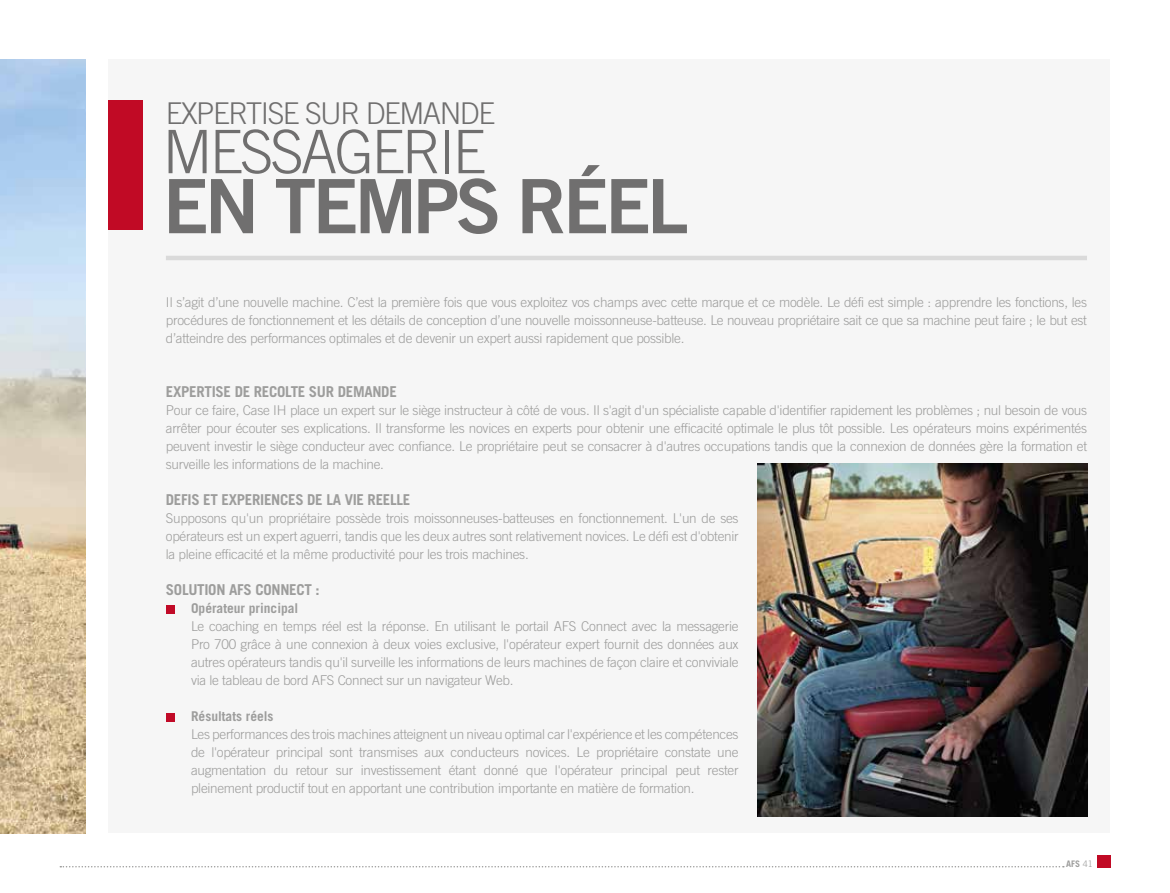
<style>
.page{position:relative;width:1170px;height:893px;background:#fff}
.page>*{position:absolute;margin:0;border:0;box-sizing:border-box;transform-origin:0 0}
.t1{font:75px "Trade Gothic LT Std Bd 2";letter-spacing:-.05em;color:#706f6f}
.t2{font:300 60px "Trade Gothic LT Std";letter-spacing:-.05em;color:#706f6f}
.t3{font:300 30px "Trade Gothic LT Std";letter-spacing:-.05em;color:#706f6f}
.t4{font:700 15px "Trade Gothic LT Std";letter-spacing:-.02em;color:#9d9d9c}
.t5{font:300 13.5px/18px "Trade Gothic LT Std";letter-spacing:-.02em;color:#9d9d9c;text-align:justify}
.t6{font:700 13.5px "Trade Gothic LT Std";color:#9d9d9c}
.t7{font:700 9px "Trade Gothic LT Std";color:#9d9d9c}
.s1{font-weight:300}
</style>
<div class="page">
<img style="left:0;top:60px;width:85px;height:773px">
<div style="left:1096px;top:855px;width:14px;height:12px;background:#c10a25"></div>
<div style="left:108px;top:60px;width:1002px;height:773px;background:#f6f6f6"></div>
<div style="left:166px;top:605px;width:8px;height:8px;background:#c10a27"></div>
<div style="left:166px;top:713px;width:8px;height:8px;background:#c10a27"></div>
<hr style="left:166px;top:256px;width:920px;height:4px;background:#dadada">
<img style="left:757px;top:463px;width:329px;height:353px">
<div style="left:108px;top:100px;width:34px;height:130px;background:#c10a25"></div>
<svg style="left:60px;top:866px;width:1003px;height:1px"></svg>
<h3 class="t3" style="left:166px;top:95px;width:331px">EXPERTISE SUR DEMANDE</h3>
<h2 class="t2" style="left:162px;top:116px;width:325px">MESSAGERIE</h2>
<h1 class="t1" style="left:163px;top:160px;width:527px">EN TEMPS RÉEL</h1>
<p class="t5" style="left:166px;top:293px;width:922px">Il s’agit d’une nouvelle machine. C’est la première fois que vous exploitez vos champs avec cette marque et ce modèle. Le défi est simple : apprendre les fonctions, les procédures de fonctionnement et les détails de conception d’une nouvelle moissonneuse-batteuse. Le nouveau propriétaire sait ce que sa machine peut faire ; le but est d’atteindre des performances optimales et de devenir un expert aussi rapidement que possible.</p>
<p class="t4" style="left:166px;top:383px;width:232px">EXPERTISE DE RECOLTE SUR DEMANDE</p>
<p class="t5" style="left:166px;top:401px;width:922px">Pour ce faire, Case IH place un expert sur le siège instructeur à côté de vous. Il s'agit d'un spécialiste capable d'identifier rapidement les problèmes ; nul besoin de vous arrêter pour écouter ses explications. Il transforme les novices en experts pour obtenir une efficacité optimale le plus tôt possible. Les opérateurs moins expérimentés peuvent investir le siège conducteur avec confiance. Le propriétaire peut se consacrer à d'autres occupations tandis que la connexion de données gère la formation et surveille les informations de la machine.</p>
<p class="t4" style="left:166px;top:491px;width:246px">DEFIS ET EXPERIENCES DE LA VIE REELLE</p>
<p class="t5" style="left:166px;top:509px;width:574px">Supposons qu'un propriétaire possède trois moissonneuses-batteuses en fonctionnement. L'un de ses opérateurs est un expert aguerri, tandis que les deux autres sont relativement novices. Le défi est d'obtenir la pleine efficacité et la même productivité pour les trois machines.</p>
<p class="t4" style="left:166px;top:581px;width:155px">SOLUTION AFS CONNECT :</p>
<p class="t6" style="left:191px;top:600px;width:109px">Opérateur principal</p>
<p class="t5" style="left:191px;top:617px;width:549px">Le coaching en temps réel est la réponse. En utilisant le portail AFS Connect avec la messagerie Pro 700 grâce à une connexion à deux voies exclusive, l'opérateur expert fournit des données aux autres opérateurs tandis qu'il surveille les informations de leurs machines de façon claire et conviviale via le tableau de bord AFS Connect sur un navigateur Web.</p>
<p class="t6" style="left:191px;top:708px;width:84px">Résultats réels</p>
<p class="t5" style="left:191px;top:725px;width:549px">Les performances des trois machines atteignent un niveau optimal car l'expérience et les compétences de l'opérateur principal sont transmises aux conducteurs novices. Le propriétaire constate une augmentation du retour sur investissement étant donné que l'opérateur principal peut rester pleinement productif tout en apportant une contribution importante en matière de formation.</p>
<p class="t7" style="left:1066px;top:859px;width:28px">AFS <span class="s1">41</span></p>
</div>
